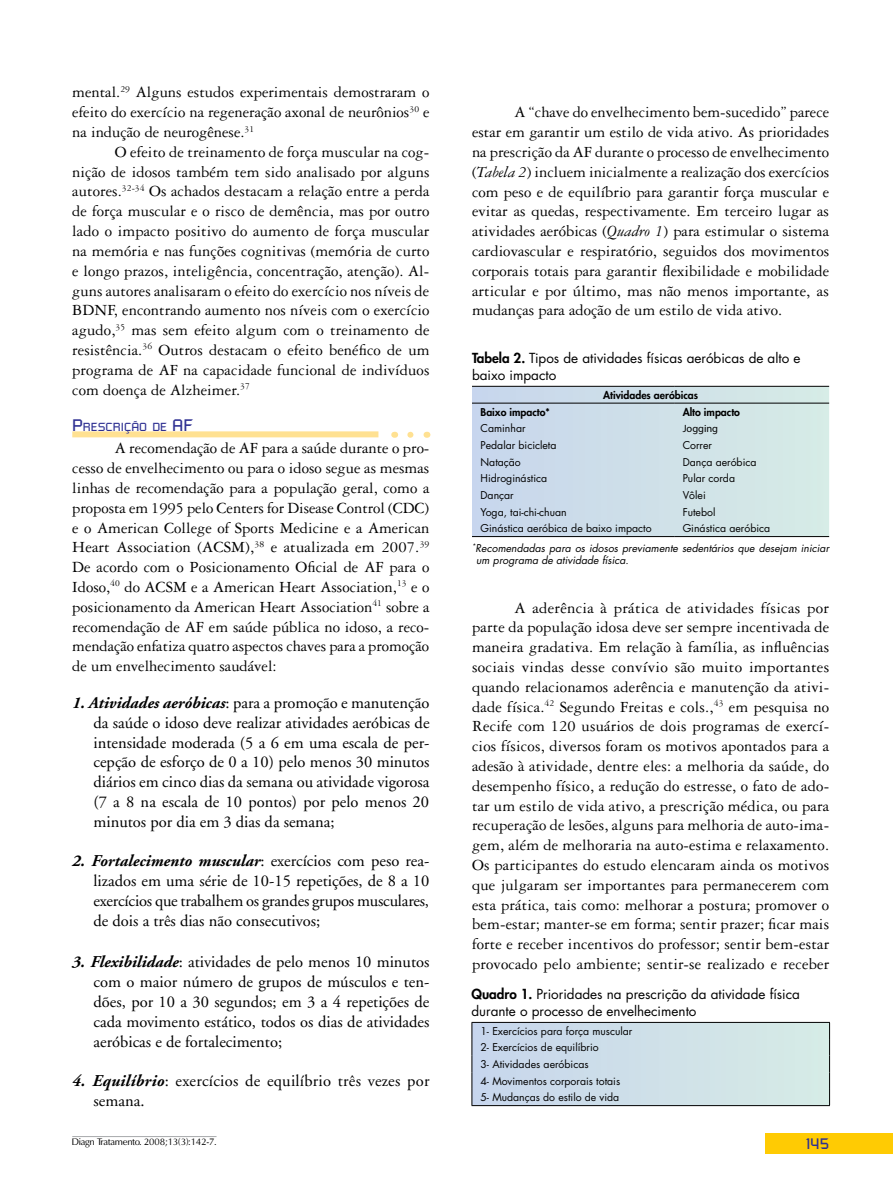
<style>
.page{position:relative;width:893px;height:1191px;background:#fff}
.page>*{position:absolute;margin:0;border:0;box-sizing:border-box;transform-origin:0 0}
.t1{font:16.5px/19.8px "Garamond Three";color:#000;text-align:justify}
.t2{font:16.5px/19.8px "Adobe Garamond";color:#000;text-align:justify}
.t3{font:15px "Russell Square";color:#2e3092}
.t4{font:13.5px/16.2px "Futura";color:#000}
.t5{font:11.55px "Russell Square";color:#2e3092}
.t6{font:10.5px/16.6px "Futura";color:#000}
.t7{font:italic 10.5px/12.6px "Futura";color:#000}
.t8{font:800 10.5px "Futura";color:#000}
.t9{font:10.5px "Myriad Pro";color:#000}
.t10{font:9px "Omni";color:#000}
.s1{font-size:16.5px}
.s2{font-weight:700;font-style:italic}
.s3{font-style:italic}
.s4{font-weight:800}
</style>
<div class="page">
<div style="left:765px;top:1133px;width:128px;height:21px;background:#ffcb03"></div>
<hr style="left:72px;top:1136px;width:145px;height:1px;background:#a7a9ab">
<svg style="left:410px;top:432px;width:4px;height:6px"></svg>
<div style="left:72px;top:431px;width:306px;height:6px;background:#ffe192"></div>
<hr style="left:471px;top:1105px;width:359px;height:1px;background:#000">
<svg style="left:471px;top:1022px;width:359px;height:83px;background:#cbdce5"></svg>
<svg style="left:472px;top:387px;width:357px;height:149px;background:#cedfe8"></svg>
<hr style="left:472px;top:386px;width:202px;height:1px;background:#000">
<hr style="left:674px;top:386px;width:155px;height:1px;background:#000">
<hr style="left:472px;top:536px;width:202px;height:1px;background:#000">
<hr style="left:674px;top:536px;width:155px;height:1px;background:#000">
<hr style="left:472px;top:403px;width:202px;height:1px;background:#000">
<hr style="left:674px;top:403px;width:155px;height:1px;background:#000">
<p class="t1" style="left:72px;top:83px;width:359px">mental.<sup>29</sup> Alguns estudos experimentais demostraram o efeito do exercício na regeneração axonal de neurônios<sup>30</sup> e na indução de neurogênese.<sup>31</sup></p>
<p class="t1" style="left:72px;top:142px;width:359px;text-indent:43px">O efeito de treinamento de força muscular na cog&shy;nição de idosos também tem sido analisado por alguns autores.<sup>32-34</sup> Os achados destacam a relação entre a perda de força muscular e o risco de demência, mas por outro lado o impacto positivo do aumento de força muscular na memória e nas funções cognitivas (memória de curto e longo prazos, inteligência, concentração, atenção). Al&shy;guns autores analisaram o efeito do exercício nos níveis de BDNF, encontrando aumento nos níveis com o exercício agudo,<sup>35</sup> mas sem efeito algum com o treinamento de resistência.<sup>36</sup> Outros destacam o efeito benéfico de um programa de AF na capacidade funcional de indivíduos com doença de Alzheimer.<sup>37</sup></p>
<p class="t5" style="left:72px;top:420px;width:122px"><span class="s1">P</span>RESCRIÇÃO DE <span class="s1">AF</span></p>
<p class="t1" style="left:72px;top:438px;width:359px;text-indent:43px">A recomendação de AF para a saúde durante o pro&shy;cesso de envelhecimento ou para o idoso segue as mesmas linhas de recomendação para a população geral, como a proposta em 1995 pelo Centers for Disease Control (CDC) e o American College of Sports Medicine e a American Heart Association (ACSM),<sup>38</sup> e atualizada em 2007.<sup>39<br></sup>De acordo com o Posicionamento Oficial de AF para o Idoso,<sup>40</sup> do ACSM e a American Heart Association,<sup>13</sup> e o posicionamento da American Heart Association<sup>41</sup> sobre a recomendação de AF em saúde pública no idoso, a reco&shy;mendação enfatiza quatro aspectos chaves para a promoção de um envelhecimento saudável:</p>
<p class="t2" style="left:94px;top:693px;width:337px;text-indent:-21px"><span class="s2">1. Atividades aeróbicas</span>: para a promoção e manutenção da saúde o idoso deve realizar atividades aeróbicas de intensidade moderada (5 a 6 em uma escala de per&shy;cepção de esforço de 0 a 10) pelo menos 30 minutos diários em cinco dias da semana ou atividade vigorosa (7 a 8 na escala de 10 pontos) por pelo menos 20 minutos por dia em 3 dias da semana;</p>
<p class="t2" style="left:94px;top:851px;width:337px;text-indent:-21px"><span class="s2">2. Fortalecimento muscular</span>: exercícios com peso rea&shy;lizados em uma série de 10-15 repetições, de 8 a 10 exercícios que trabalhem os grandes grupos musculares, de dois a três dias não consecutivos;</p>
<p class="t2" style="left:94px;top:952px;width:337px;text-indent:-21px"><span class="s2">3. Flexibilidade</span>: atividades de pelo menos 10 minutos com o maior número de grupos de músculos e ten&shy;dões, por 10 a 30 segundos; em 3 a 4 repetições de cada movimento estático, todos os dias de atividades aeróbicas e de fortalecimento;</p>
<p class="t2" style="left:94px;top:1071px;width:338px;text-indent:-21px"><span class="s2">4. Equilíbrio</span>: exercícios de equilíbrio três vezes por semana.</p>
<p class="t1" style="left:472px;top:103px;width:359px;text-indent:43px">A “chave do envelhecimento bem-sucedido” parece estar em garantir um estilo de vida ativo. As prioridades na prescrição da AF durante o processo de envelhecimento (<span class="s3">Tabela 2</span>) incluem inicialmente a realização dos exercícios com peso e de equilíbrio para garantir força muscular e evitar as quedas, respectivamente. Em terceiro lugar as atividades aeróbicas (<span class="s3">Quadro 1</span>) para estimular o sistema cardiovascular e respiratório, seguidos dos movimentos corporais totais para garantir flexibilidade e mobilidade articular e por último, mas não menos importante, as mudanças para adoção de um estilo de vida ativo.</p>
<p class="t4" style="left:472px;top:350px;width:330px"><span class="s4">Tabela 2.</span> Tipos de atividades físicas aeróbicas de alto e baixo impacto</p>
<p class="t8" style="left:603px;top:388px;width:96px">Atividades aeróbicas</p>
<p class="t8" style="left:480px;top:405px;width:71px">Baixo impacto*</p>
<p class="t8" style="left:683px;top:405px;width:59px">Alto impacto</p>
<p class="t6" style="left:480px;top:420px;width:47px">Caminhar</p>
<p class="t9" style="left:683px;top:422px;width:37px">Jogging</p>
<p class="t6" style="left:480px;top:437px;width:78px">Pedalar bicicleta</p>
<p class="t6" style="left:683px;top:437px;width:31px">Correr</p>
<p class="t6" style="left:480px;top:454px;width:42px">Natação</p>
<p class="t6" style="left:683px;top:454px;width:75px">Dança aeróbica</p>
<p class="t6" style="left:480px;top:470px;width:68px">Hidroginástica</p>
<p class="t6" style="left:683px;top:470px;width:54px">Pular corda</p>
<p class="t6" style="left:480px;top:487px;width:35px">Dançar</p>
<p class="t6" style="left:683px;top:487px;width:25px">Vôlei</p>
<p class="t6" style="left:480px;top:503px;width:88px">Yoga, tai-chi-chuan</p>
<p class="t6" style="left:683px;top:503px;width:34px">Futebol</p>
<p class="t6" style="left:480px;top:520px;width:173px">Ginástica aeróbica de baixo impacto</p>
<p class="t6" style="left:683px;top:520px;width:89px">Ginástica aeróbica</p>
<p class="t7" style="left:476px;top:541px;width:354px;text-indent:-4px"><sup>*</sup>Recomendadas para os idosos previamente sedentários que desejam iniciar um programa de atividade física.</p>
<p class="t1" style="left:472px;top:598px;width:359px;text-indent:43px">A aderência à prática de atividades físicas por parte da população idosa deve ser sempre incentivada de maneira gradativa. Em relação à família, as influências sociais vindas desse convívio são muito importantes quando relacionamos aderência e manutenção da ativi&shy;dade física.<sup>42</sup> Segundo Freitas e cols.,<sup>43</sup> em pesquisa no Recife com 120 usuários de dois programas de exercí&shy;cios físicos, diversos foram os motivos apontados para a adesão à atividade, dentre eles: a melhoria da saúde, do desempenho físico, a redução do estresse, o fato de ado&shy;tar um estilo de vida ativo, a prescrição médica, ou para recuperação de lesões, alguns para melhoria de auto-ima&shy;gem, além de melhoraria na auto-estima e relaxamento.<br>Os participantes do estudo elencaram ainda os motivos que julgaram ser importantes para permanecerem com esta prática, tais como: melhorar a postura; promover o bem-estar; manter-se em forma; sentir prazer; ficar mais forte e receber incentivos do professor; sentir bem-estar provocado pelo ambiente; sentir-se realizado e receber</p>
<p class="t4" style="left:471px;top:986px;width:330px"><span class="s4">Quadro 1.</span> Prioridades na prescrição da atividade física durante o processo de envelhecimento</p>
<p class="t6" style="left:480px;top:1022px;width:153px">1- Exercícios para força muscular<br>2- Exercícios de equilíbrio<br>3- Atividades aeróbicas<br>4- Movimentos corporais totais<br>5- Mudanças do estilo de vida</p>
<p class="t10" style="left:72px;top:1135px;width:146px">Diagn Tratamento. 2008;13(3):142-7.</p>
<p class="t3" style="left:806px;top:1134px;width:25px">145</p>
</div>
